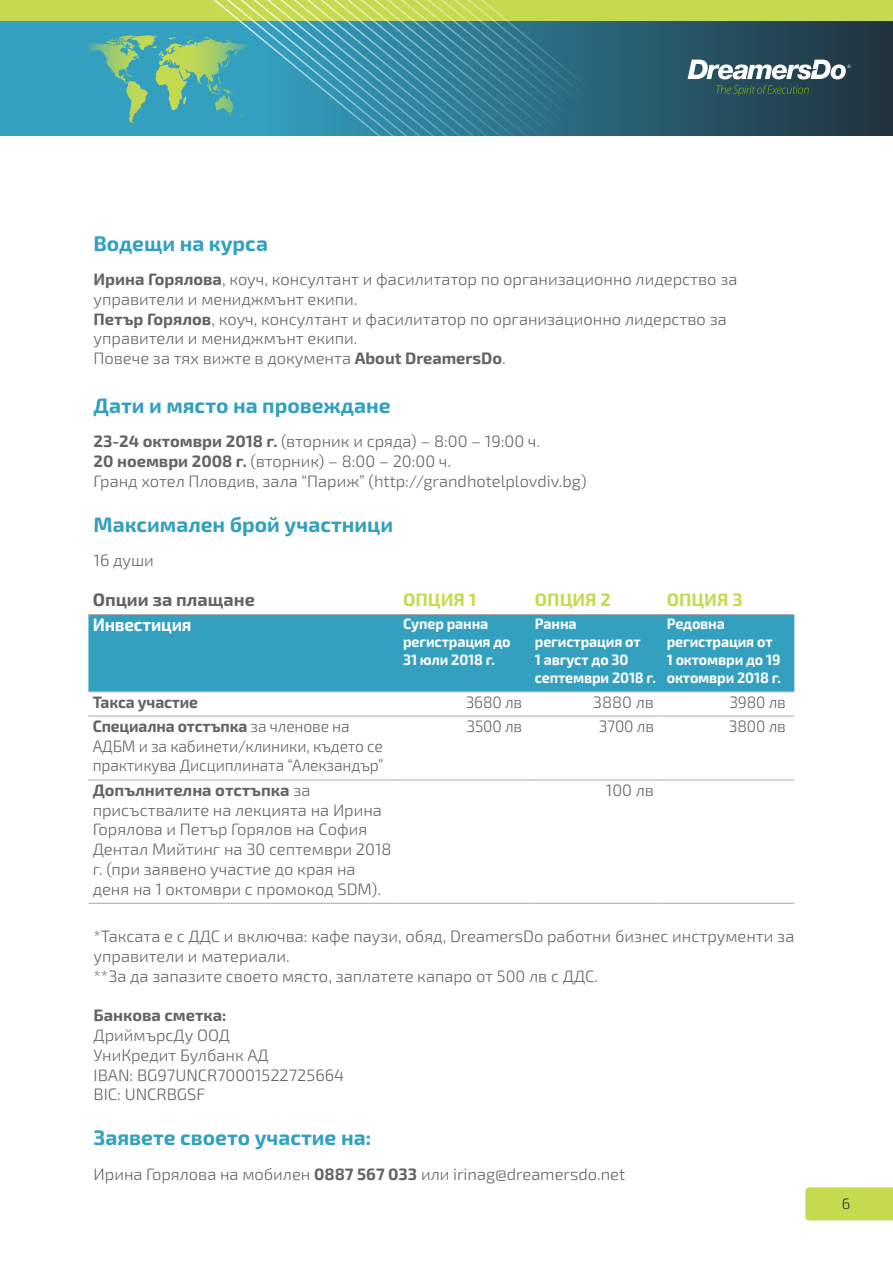
<style>
.page{position:relative;width:893px;height:1263px;background:#fff}
.page>*{position:absolute;margin:0;border:0;box-sizing:border-box;transform-origin:0 0}
.t1{font:700 21px "Exo 2";color:#33a0c0}
.t2{font:700 18px "Exo 2";color:#c6da50}
.t3{font:700 18px "Exo 2";color:#636366}
.t4{font:700 18px "Exo 2";letter-spacing:-.01em;color:#fff;scale:.95 1}
.t5{font:300 16.5px/19.8px "Exo 2";color:#636366}
.t6{font:300 16.5px/19.8px "Exo 2";color:#636366;scale:.95 1}
.t7{font:700 16.5px "Exo 2";letter-spacing:-.005em;color:#636366}
.t8{font:700 16.5px "Exo 2";letter-spacing:-.005em;color:#636366;scale:.95 1}
.t9{font:700 15px/18px "Exo 2";letter-spacing:-.01em;color:#fff;scale:.95 1}
.t10{font:300 15px "Exo 2";color:#21303b}
.s1{font-weight:700}
</style>
<div class="page">
<div style="left:0;top:0;width:893px;height:96px;background:#c6da50"></div>
<div style="left:0;top:21px;width:893px;height:115px;background:#33a0c0"></div>
<svg style="left:596px;top:21px;width:297px;height:115px;background:#254c5c"></svg>
<svg style="left:688px;top:60px;width:163px;height:19px;background:#92a3ab"></svg>
<svg style="left:716px;top:85px;width:93px;height:11px"></svg>
<div style="left:805px;top:1187px;width:88px;height:33px;background:#c6da50"></div>
<svg style="left:88px;top:21px;width:508px;height:115px"></svg>
<svg style="left:174px;top:0;width:314px;height:136px"></svg>
<div style="left:88px;top:615px;width:706px;height:76px;background:#33a0c0"></div>
<hr style="left:88px;top:691px;width:311px;height:1px;background:#b0adac">
<hr style="left:399px;top:691px;width:132px;height:1px;background:#b0adac">
<hr style="left:531px;top:691px;width:131px;height:1px;background:#b0adac">
<hr style="left:662px;top:691px;width:132px;height:1px;background:#b0adac">
<hr style="left:88px;top:614px;width:311px;height:1px;background:#b0adac">
<hr style="left:399px;top:614px;width:132px;height:1px;background:#b0adac">
<hr style="left:531px;top:614px;width:131px;height:1px;background:#b0adac">
<hr style="left:662px;top:614px;width:132px;height:1px;background:#b0adac">
<hr style="left:88px;top:715px;width:311px;height:1px;background:#b0adac">
<hr style="left:399px;top:715px;width:132px;height:1px;background:#b0adac">
<hr style="left:531px;top:715px;width:131px;height:1px;background:#b0adac">
<hr style="left:662px;top:715px;width:132px;height:1px;background:#b0adac">
<hr style="left:88px;top:779px;width:311px;height:1px;background:#b0adac">
<hr style="left:399px;top:779px;width:132px;height:1px;background:#b0adac">
<hr style="left:531px;top:779px;width:131px;height:1px;background:#b0adac">
<hr style="left:662px;top:779px;width:132px;height:1px;background:#b0adac">
<hr style="left:88px;top:903px;width:311px;height:1px;background:#b0adac">
<hr style="left:399px;top:903px;width:132px;height:1px;background:#b0adac">
<hr style="left:531px;top:903px;width:131px;height:1px;background:#b0adac">
<hr style="left:662px;top:903px;width:132px;height:1px;background:#b0adac">
<p class="t1" style="left:94px;top:231px;width:176px">Водещи на курса</p>
<p class="t5" style="left:94px;top:270px;width:645px"><span class="s1">Ирина Горялова</span>, коуч, консултант и фасилитатор по организационно лидерство за управители и мениджмънт екипи.</p>
<p class="t5" style="left:94px;top:309px;width:635px"><span class="s1">Петър Горялов</span>, коуч, консултант и фасилитатор по организационно лидерство за управители и мениджмънт екипи.</p>
<p class="t5" style="left:94px;top:349px;width:414px">Повече за тях вижте в документа <span class="s1">About DreamersDo</span>.</p>
<p class="t1" style="left:94px;top:393px;width:298px">Дати и място на провеждане</p>
<p class="t5" style="left:94px;top:432px;width:448px"><span class="s1">23-24 октомври 2018 г.</span> (вторник и сряда) – 8:00 – 19:00 ч.</p>
<p class="t5" style="left:94px;top:451px;width:359px"><span class="s1">20 ноември 2008 г.</span> (вторник) – 8:00 – 20:00 ч.</p>
<p class="t5" style="left:94px;top:471px;width:495px">Гранд хотел Пловдив, зала “Париж” (http://grandhotelplovdiv.bg)</p>
<p class="t1" style="left:94px;top:512px;width:301px">Максимален брой участници</p>
<p class="t5" style="left:94px;top:550px;width:62px">16 души</p>
<p class="t3" style="left:93px;top:589px;width:164px">Опции за плащане</p>
<p class="t2" style="left:403px;top:589px;width:75px">ОПЦИЯ 1</p>
<p class="t2" style="left:535px;top:589px;width:78px">ОПЦИЯ 2</p>
<p class="t2" style="left:667px;top:589px;width:77px">ОПЦИЯ 3</p>
<p class="t4" style="left:93px;top:614px;width:106px">Инвестиция</p>
<p class="t9" style="left:403px;top:615px;width:115px">Супер ранна регистрация до<br>31 юли 2018 г.</p>
<p class="t9" style="left:535px;top:615px;width:129px">Ранна регистрация от<br>1 август до 30 септември 2018 г.</p>
<p class="t9" style="left:667px;top:615px;width:122px">Редовна регистрация от<br>1 октомври до 19 октомври 2018 г.</p>
<p class="t8" style="left:93px;top:692px;width:112px">Такса участие</p>
<p class="t6" style="left:466px;top:692px;width:61px">3680 лв</p>
<p class="t5" style="left:593px;top:692px;width:63px">3880 лв</p>
<p class="t6" style="left:729px;top:692px;width:61px">3980 лв</p>
<p class="t6" style="left:93px;top:716px;width:308px"><span class="s1">Специална отстъпка</span> за членове на<br>АДБМ и за кабинети/клиники, където се практикува Дисциплината “Алекзандър”</p>
<p class="t6" style="left:466px;top:716px;width:60px">3500 лв</p>
<p class="t6" style="left:599px;top:716px;width:60px">3700 лв</p>
<p class="t6" style="left:729px;top:716px;width:61px">3800 лв</p>
<p class="t5" style="left:93px;top:780px;width:300px"><span class="s1">Допълнителна отстъпка</span> за присъствалите на лекцията на Ирина<br>Горялова и Петър Горялов на София<br>Дентал Мийтинг на 30 септември 2018 г. (при заявено участие до края на деня на 1 октомври с промокод SDM).</p>
<p class="t5" style="left:606px;top:780px;width:50px">100 лв</p>
<p class="t5" style="left:94px;top:927px;width:702px">*Таксата е с ДДС и включва: кафе паузи, обяд, DreamersDo работни бизнес инструменти за управители и материали.</p>
<p class="t5" style="left:94px;top:966px;width:506px">**За да запазите своето място, заплатете капаро от 500 лв с ДДС.</p>
<p class="t7" style="left:94px;top:1005px;width:135px">Банкова сметка:</p>
<p class="t5" style="left:94px;top:1026px;width:138px">ДриймърсДу ООД</p>
<p class="t5" style="left:94px;top:1045px;width:177px">УниКредит Булбанк АД</p>
<p class="t5" style="left:94px;top:1065px;width:252px">IBAN: BG97UNCR70001522725664</p>
<p class="t5" style="left:94px;top:1085px;width:113px">BIC: UNCRBGSF</p>
<p class="t1" style="left:94px;top:1125px;width:279px">Заявете своето участие на:</p>
<p class="t5" style="left:94px;top:1164px;width:533px">Ирина Горялова на мобилен <span class="s1">0887 567 033</span> или irinag@dreamersdo.net</p>
<p class="t10" style="left:842px;top:1195px;width:10px">6</p>
</div>
